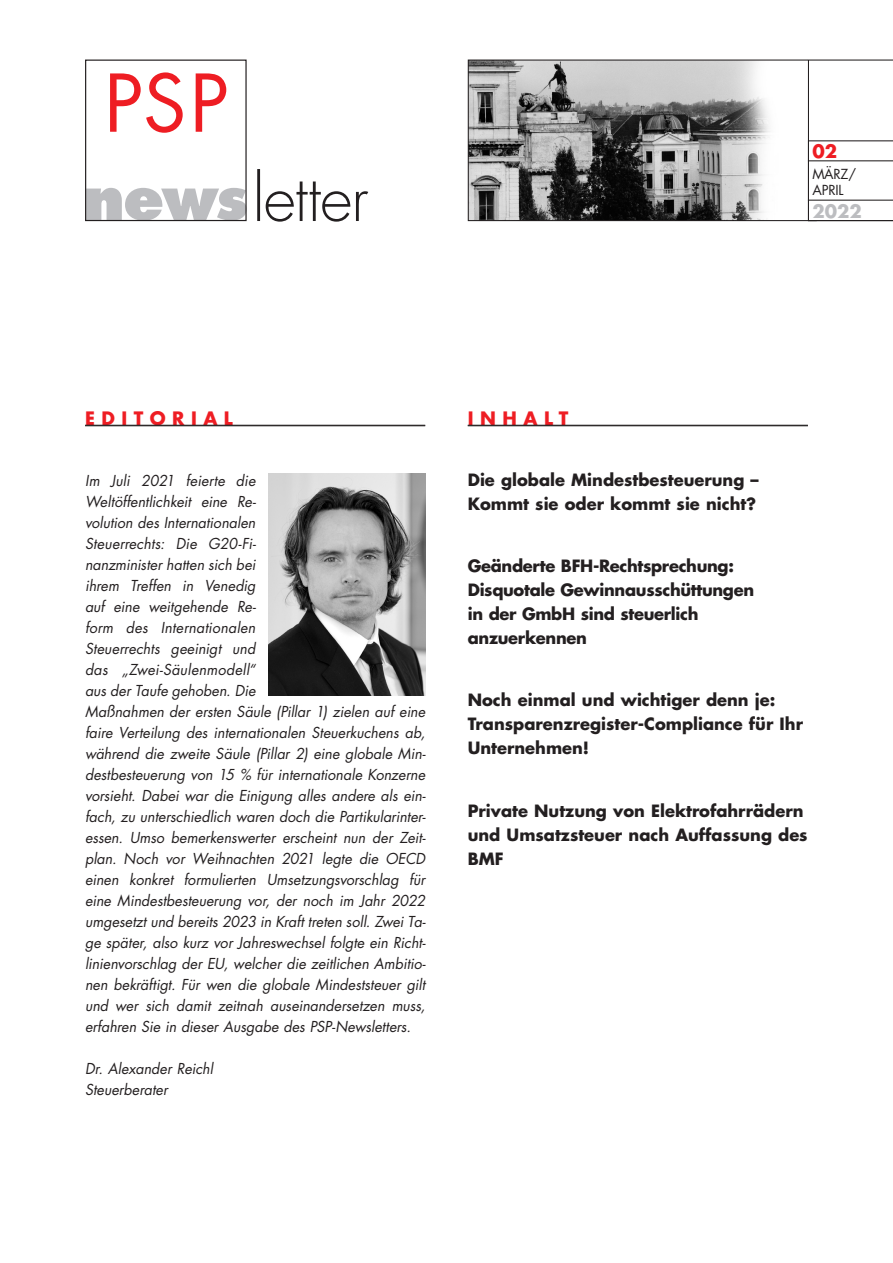
<style>
.page{position:relative;width:893px;height:1263px;background:#fff}
.page>*{position:absolute;margin:0;border:0;box-sizing:border-box;transform-origin:0 0}
.t1{font:700 18px "Futura Std";letter-spacing:.36em;color:#ee1d23}
.t2{font:700 18px "Futura Std";color:#bcbdc0}
.t3{font:700 16.5px/24px "Futura Std";color:#231f20}
.t4{font:700 16.5px/24px "Futura Std";letter-spacing:-.02em;color:#231f20}
.t5{font:italic 14.7px/21px "Futura Std";color:#231f20}
.t6{font:13.5px/16.5px "Futura Std";letter-spacing:-.01em;color:#231f20}
</style>
<div class="page">
<img style="left:470px;top:62px;width:300px;height:157px">
<div style="left:468px;top:60px;width:349px;height:161px;border:1px solid #231f20"></div>
<svg style="left:87px;top:188px;width:158px;height:31px"></svg>
<div style="left:85px;top:60px;width:162px;height:161px;border:1px solid #231f20"></div>
<svg style="left:110px;top:72px;width:116px;height:61px"></svg>
<svg style="left:257px;top:169px;width:111px;height:53px"></svg>
<hr style="left:468px;top:425px;width:340px;height:1px;background:#231f20">
<hr style="left:85px;top:425px;width:340px;height:1px;background:#231f20">
<img style="left:268px;top:473px;width:157px;height:223px">
<svg style="left:808px;top:60px;width:85px;height:161px"></svg>
<p class="t1" style="left:812px;top:139px;width:26px">02</p>
<p class="t6" style="left:812px;top:166px;width:45px">MÄRZ/<br>APRIL</p>
<p class="t1" style="left:85px;top:406px;width:149px">EDITORIAL</p>
<p class="t1" style="left:468px;top:406px;width:102px">INHALT</p>
<p class="t2" style="left:812px;top:199px;width:51px">2022</p>
<p class="t5" style="left:85px;top:470px;width:342px">Im Juli 2021 feierte die<br>Weltöffentlichkeit eine Re-<br>volution des Internationalen<br>Steuerrechts: Die G20-Fi-<br>nanzminister hatten sich bei<br>ihrem Treffen in Venedig<br>auf eine weitgehende Re-<br>form des Internationalen<br>Steuerrechts geeinigt und<br>das „Zwei-Säulenmodell“<br>aus der Taufe gehoben. Die<br>Maßnahmen der ersten Säule (Pillar 1) zielen auf eine faire Verteilung des internationalen Steuerkuchens ab, während die zweite Säule (Pillar 2) eine globale Min&shy;destbesteuerung von 15 % für internationale Konzerne vorsieht. Dabei war die Einigung alles andere als ein&shy;fach, zu unterschiedlich waren doch die Partikularinter&shy;essen. Umso bemerkenswerter erscheint nun der Zeit&shy;plan. Noch vor Weihnachten 2021 legte die OECD einen konkret formulierten Umsetzungsvorschlag für eine Mindestbesteuerung vor, der noch im Jahr 2022 umgesetzt und bereits 2023 in Kraft treten soll. Zwei Ta&shy;ge später, also kurz vor Jahreswechsel folgte ein Richt&shy;linienvorschlag der EU, welcher die zeitlichen Ambitio&shy;nen bekräftigt. Für wen die globale Mindeststeuer gilt und wer sich damit zeitnah auseinandersetzen muss, erfahren Sie in dieser Ausgabe des PSP-Newsletters.</p>
<p class="t5" style="left:85px;top:1058px;width:129px">Dr. Alexander Reichl<br>Steuerberater</p>
<p class="t3" style="left:468px;top:467px;width:293px">Die globale Mindestbesteuerung –<br>Kommt sie oder kommt sie nicht?</p>
<p class="t4" style="left:468px;top:554px;width:288px">Geänderte BFH-Rechtsprechung:<br>Disquotale Gewinnausschüttungen in der GmbH sind steuerlich anzuerkennen</p>
<p class="t3" style="left:468px;top:688px;width:337px">Noch einmal und wichtiger denn je:<br>Transparenzregister-Compliance für Ihr<br>Unternehmen!</p>
<p class="t3" style="left:468px;top:798px;width:341px">Private Nutzung von Elektrofahrrädern und Umsatzsteuer nach Auffassung des<br>BMF</p>
</div>
